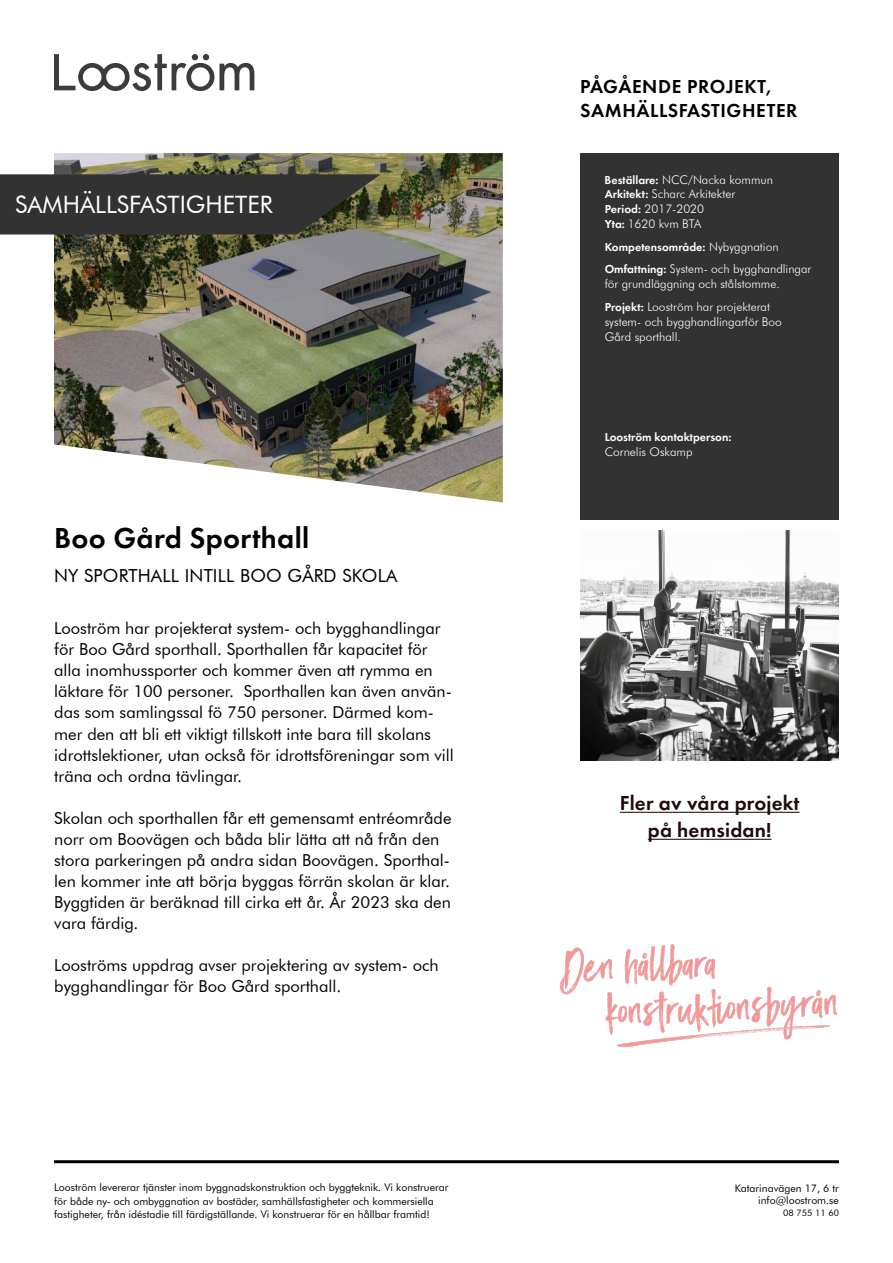
<style>
.page{position:relative;width:893px;height:1263px;background:#fff}
.page>*{position:absolute;margin:0;border:0;box-sizing:border-box;transform-origin:0 0}
.t1{font:600 30px "Futura PT";letter-spacing:.01em;color:#000}
.t2{font:24px "Futura BT";color:#fff}
.t3{font:600 21px/27px "Futura PT";letter-spacing:.01em;color:#1f090a;text-align:center}
.t4{font:600 19.5px/24px "Futura PT";letter-spacing:.03em;color:#000}
.t5{font:18px "Futura BT";letter-spacing:.01em;color:#000}
.t6{font:16.5px/21px "Futura BT";color:#000}
.t7{font:16.5px/21px "Futura BT";color:#020203}
.t8{font:300 12px/15px "Futura BT";color:#fff}
.t9{font:600 12px "Futura PT";color:#fff}
.t10{font:10.5px/13.5px "Futura BT";color:#000}
.t11{font:9px "Futura BT";color:#000}
.s1{font-family:"Futura PT";font-weight:600}
.s2{font-family:"Futura BT";font-weight:300}
</style>
<div class="page">
<svg style="left:54px;top:54px;width:200px;height:37px"></svg>
<div style="left:580px;top:153px;width:259px;height:366px;background:#323232"></div>
<img style="left:54px;top:153px;width:449px;height:349px">
<svg style="left:0;top:174px;width:381px;height:60px;background:#363632"></svg>
<hr style="left:54px;top:1160px;width:785px;height:3px;background:#000">
<img style="left:560px;top:944px;width:277px;height:103px">
<hr style="left:620px;top:812px;width:180px;height:1px;background:#1f090a">
<hr style="left:648px;top:839px;width:123px;height:1px;background:#1f090a">
<img style="left:580px;top:530px;width:259px;height:230px">
<p class="t4" style="left:580px;top:74px;width:219px">PÅGÅENDE PROJEKT,<br>SAMHÄLLSFASTIGHETER</p>
<p class="t8" style="left:605px;top:172px;width:170px"><span class="s1">Beställare:</span> NCC/Nacka kommun</p>
<h2 class="t2" style="left:15px;top:190px;width:259px">SAMHÄLLSFASTIGHETER</h2>
<p class="t8" style="left:605px;top:186px;width:132px"><span class="s1">Arkitekt:</span> Scharc Arkitekter<br><span class="s1">Period:</span> 2017-2020<br><span class="s1">Yta:</span> 1620 kvm BTA</p>
<p class="t9" style="left:605px;top:239px;width:175px">Kompetensområde: <span class="s2">Nybyggnation</span></p>
<p class="t8" style="left:605px;top:261px;width:208px"><span class="s1">Omfattning:</span> System- och bygghandlingar för grundläggning och stålstomme.</p>
<p class="t8" style="left:605px;top:299px;width:179px"><span class="s1">Projekt:</span> Looström har projekterat system- och bygghandlingarför Boo<br>Gård sporthall.</p>
<h1 class="t1" style="left:54px;top:519px;width:257px">Boo Gård Sporthall</h1>
<p class="t5" style="left:54px;top:565px;width:345px">NY SPORTHALL INTILL BOO GÅRD SKOLA</p>
<p class="t6" style="left:54px;top:618px;width:401px">Looström har projekterat system- och bygghandlingar för Boo Gård sporthall. Sporthallen får kapacitet för alla inomhussporter och kommer även att rymma en läktare för 100 personer. Sporthallen kan även använ&shy;das som samlingssal fö 750 personer. Därmed kom&shy;mer den att bli ett viktigt tillskott inte bara till skolans idrottslektioner, utan också för idrottsföreningar som vill träna och ordna tävlingar.</p>
<p class="t6" style="left:54px;top:807px;width:399px">Skolan och sporthallen får ett gemensamt entréområde norr om Boovägen och båda blir lätta att nå från den stora parkeringen på andra sidan Boovägen. Sporthal&shy;len kommer inte att börja byggas förrän skolan är klar.<br>Byggtiden är beräknad till cirka ett år. År 2023 ska den vara färdig.</p>
<p class="t7" style="left:54px;top:954px;width:386px">Looströms uppdrag avser projektering av system- och bygghandlingar för Boo Gård sporthall.</p>
<p class="t9" style="left:605px;top:429px;width:128px">Looström kontaktperson:</p>
<p class="t8" style="left:605px;top:444px;width:89px">Cornelis Oskamp</p>
<p class="t3" style="left:620px;top:789px;width:181px">Fler av våra projekt på hemsidan!</p>
<p class="t10" style="left:54px;top:1181px;width:396px">Looström levererar tjänster inom byggnadskonstruktion och byggteknik. Vi konstruerar för både ny- och ombyggnation av bostäder, samhällsfastigheter och kommersiella fastigheter, från idéstadie till färdigställande. Vi konstruerar för en hållbar framtid!</p>
<p class="t10" style="left:735px;top:1182px;width:106px;line-height:12px;text-align:right">Katarinavägen 17, 6 tr info@loostrom.se</p>
<p class="t11" style="left:783px;top:1207px;width:57px">08 755 11 60</p>
</div>
